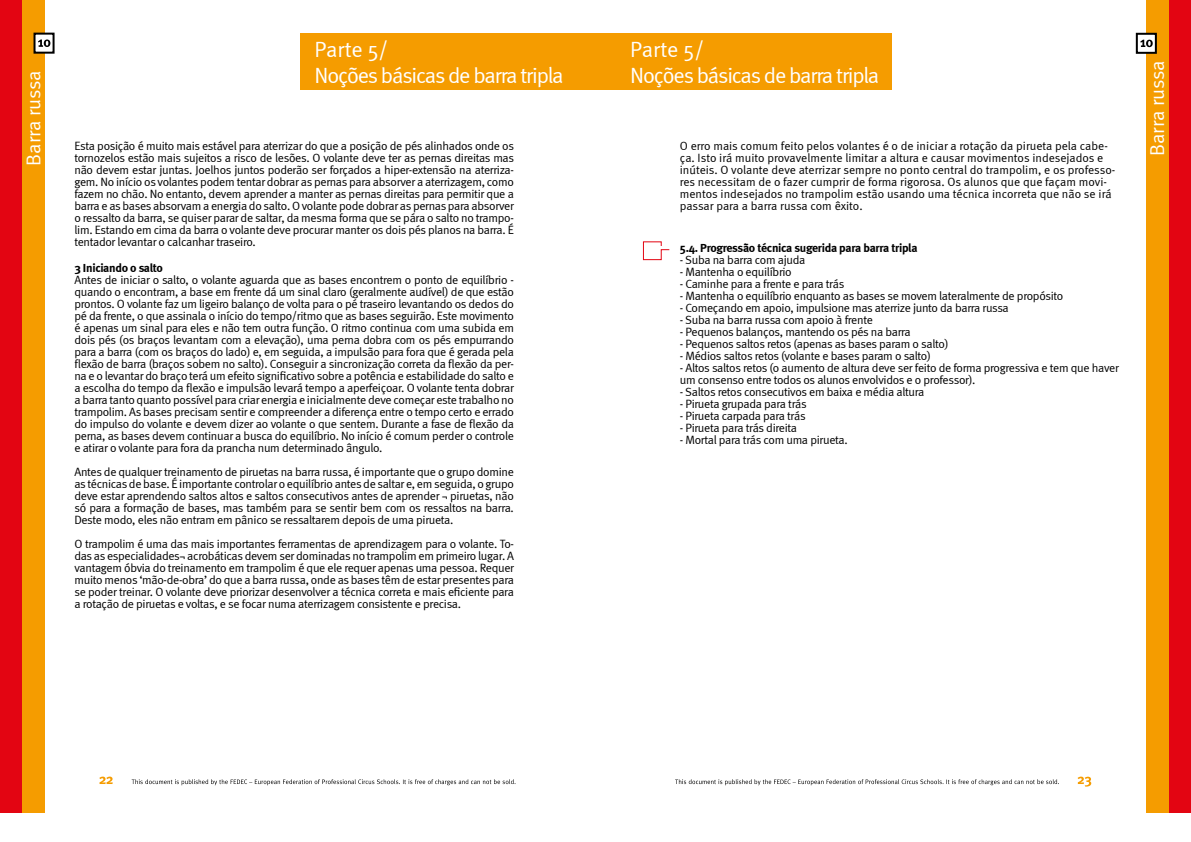
<style>
.page{position:relative;width:1191px;height:842px;background:#fff}
.page>*{position:absolute;margin:0;border:0;box-sizing:border-box;transform-origin:0 0}
.t1{font:22px/26.4px "Meta Normal";letter-spacing:-.05em;color:#fff}
.t2{font:20px "Meta Normal";letter-spacing:-.01em;color:#fff}
.t3{font:12px/12px "Meta Normal";letter-spacing:-.025em;color:#000101;text-align:justify}
.t4{font:12px/12px "Meta Normal";color:#000101}
.t5{font:700 12px "Meta";letter-spacing:-.025em;color:#000101}
</style>
<div class="page">
<div style="left:0;top:0;width:22px;height:813px;background:#e30512"></div>
<div style="left:22px;top:0;width:23px;height:813px;background:#f59c00"></div>
<div style="left:35px;top:34px;width:19px;height:19px;background:#fff"></div>
<svg style="left:38px;top:40px;width:12px;height:7px"></svg>
<div style="left:34px;top:33px;width:21px;height:21px;border:2px solid #000"></div>
<svg style="left:99px;top:777px;width:14px;height:7px"></svg>
<svg style="left:132px;top:779px;width:383px;height:6px"></svg>
<div style="left:300px;top:33px;width:295px;height:57px;background:#f59c00"></div>
<div style="left:1168px;top:0;width:23px;height:813px;background:#e30512"></div>
<div style="left:1145px;top:0;width:23px;height:813px;background:#f59c00"></div>
<div style="left:1136px;top:34px;width:19px;height:19px;background:#fff"></div>
<svg style="left:1140px;top:40px;width:12px;height:7px"></svg>
<div style="left:1135px;top:33px;width:21px;height:21px;border:2px solid #000"></div>
<svg style="left:675px;top:779px;width:384px;height:6px"></svg>
<svg style="left:1077px;top:777px;width:14px;height:9px"></svg>
<svg style="left:642px;top:241px;width:28px;height:20px"></svg>
<div style="left:595px;top:33px;width:297px;height:57px;background:#f59c00"></div>
<h2 class="t2" style="left:22px;top:166px;width:97px;rotate:-90deg">Barra russa</h2>
<h1 class="t1" style="left:314px;top:35px;width:251px">Parte 5/<br>Noções básicas de barra tripla</h1>
<p class="t3" style="left:74px;top:140px;width:441px">Esta posição é muito mais estável para aterrizar do que a posição de pés alinhados onde os tornozelos estão mais sujeitos a risco de lesões. O volante deve ter as pernas direitas mas não devem estar juntas. Joelhos juntos poderão ser forçados a hiper-extensão na aterriza&shy;gem. No início os volantes podem tentar dobrar as pernas para absorver a aterrizagem, como fazem no chão. No entanto, devem aprender a manter as pernas direitas para permitir que a barra e as bases absorvam a energia do salto. O volante pode dobrar as pernas para absorver o ressalto da barra, se quiser parar de saltar, da mesma forma que se pára o salto no trampo&shy;lim. Estando em cima da barra o volante deve procurar manter os dois pés planos na barra. É tentador levantar o calcanhar traseiro.</p>
<p class="t5" style="left:74px;top:261px;width:90px">3 Iniciando o salto</p>
<p class="t3" style="left:74px;top:274px;width:441px">Antes de iniciar o salto, o volante aguarda que as bases encontrem o ponto de equilíbrio - quando o encontram, a base em frente dá um sinal claro (geralmente audível) de que estão prontos. O volante faz um ligeiro balanço de volta para o pé traseiro levantando os dedos do pé da frente, o que assinala o início do tempo/ritmo que as bases seguirão. Este movimento é apenas um sinal para eles e não tem outra função. O ritmo continua com uma subida em dois pés (os braços levantam com a elevação), uma perna dobra com os pés empurrando para a barra (com os braços do lado) e, em seguida, a impulsão para fora que é gerada pela flexão de barra (braços sobem no salto). Conseguir a sincronização correta da flexão da per&shy;na e o levantar do braço terá um efeito significativo sobre a potência e estabilidade do salto e a escolha do tempo da flexão e impulsão levará tempo a aperfeiçoar. O volante tenta dobrar a barra tanto quanto possível para criar energia e inicialmente deve começar este trabalho no trampolim. As bases precisam sentir e compreender a diferença entre o tempo certo e errado do impulso do volante e devem dizer ao volante o que sentem. Durante a fase de flexão da perna, as bases devem continuar a busca do equilíbrio. No início é comum perder o controle e atirar o volante para fora da prancha num determinado ângulo.</p>
<p class="t3" style="left:74px;top:466px;width:441px">Antes de qualquer treinamento de piruetas na barra russa, é importante que o grupo domine as técnicas de base. É importante controlar o equilíbrio antes de saltar e, em seguida, o grupo deve estar aprendendo saltos altos e saltos consecutivos antes de aprender ¬ piruetas, não só para a formação de bases, mas também para se sentir bem com os ressaltos na barra.<br>Deste modo, eles não entram em pânico se ressaltarem depois de uma pirueta.</p>
<p class="t3" style="left:74px;top:538px;width:441px">O trampolim é uma das mais importantes ferramentas de aprendizagem para o volante. To&shy;das as especialidades¬ acrobáticas devem ser dominadas no trampolim em primeiro lugar. A vantagem óbvia do treinamento em trampolim é que ele requer apenas uma pessoa. Requer muito menos ‘mão-de-obra’ do que a barra russa, onde as bases têm de estar presentes para se poder treinar. O volante deve priorizar desenvolver a técnica correta e mais eficiente para a rotação de piruetas e voltas, e se focar numa aterrizagem consistente e precisa.</p>
<h1 class="t1" style="left:630px;top:35px;width:251px">Parte 5/<br>Noções básicas de barra tripla</h1>
<p class="t4" style="left:680px;top:140px;width:437px">O erro mais comum feito pelos volantes é o de iniciar a rotação da pirueta pela cabe&shy;ça. Isto irá muito provavelmente limitar a altura e causar movimentos indesejados e inúteis. O volante deve aterrizar sempre no ponto central do trampolim, e os professo&shy;res necessitam de o fazer cumprir de forma rigorosa. Os alunos que que façam movi&shy;mentos indesejados no trampolim estão usando uma técnica incorreta que não se irá passar para a barra russa com êxito.</p>
<p class="t5" style="left:680px;top:241px;width:239px">5.4. Progressão técnica sugerida para barra tripla</p>
<p class="t3" style="left:680px;top:254px;width:127px">- Suba na barra com ajuda</p>
<p class="t3" style="left:680px;top:266px;width:113px">- Mantenha o equilíbrio</p>
<p class="t3" style="left:680px;top:278px;width:166px">- Caminhe para a frente e para trás</p>
<p class="t3" style="left:680px;top:290px;width:385px">- Mantenha o equilíbrio enquanto as bases se movem lateralmente de propósito</p>
<p class="t3" style="left:680px;top:302px;width:330px">- Começando em apoio, impulsione mas aterrize junto da barra russa</p>
<p class="t3" style="left:680px;top:314px;width:194px">- Suba na barra russa com apoio à frente</p>
<p class="t3" style="left:680px;top:326px;width:232px">- Pequenos balanços, mantendo os pés na barra</p>
<p class="t3" style="left:680px;top:338px;width:270px">- Pequenos saltos retos (apenas as bases param o salto)</p>
<p class="t3" style="left:680px;top:350px;width:252px">- Médios saltos retos (volante e bases param o salto)</p>
<p class="t3" style="left:680px;top:362px;width:440px">- Altos saltos retos (o aumento de altura deve ser feito de forma progressiva e tem que haver um consenso entre todos os alunos envolvidos e o professor).</p>
<p class="t3" style="left:680px;top:386px;width:246px">- Saltos retos consecutivos em baixa e média altura</p>
<p class="t3" style="left:680px;top:398px;width:128px">- Pirueta grupada para trás</p>
<p class="t3" style="left:680px;top:410px;width:127px">- Pirueta carpada para trás</p>
<p class="t3" style="left:680px;top:422px;width:119px">- Pirueta para trás direita</p>
<p class="t3" style="left:680px;top:434px;width:169px">- Mortal para trás com uma pirueta.</p>
<h2 class="t2" style="left:1145px;top:156px;width:97px;rotate:-90deg">Barra russa</h2>
</div>
